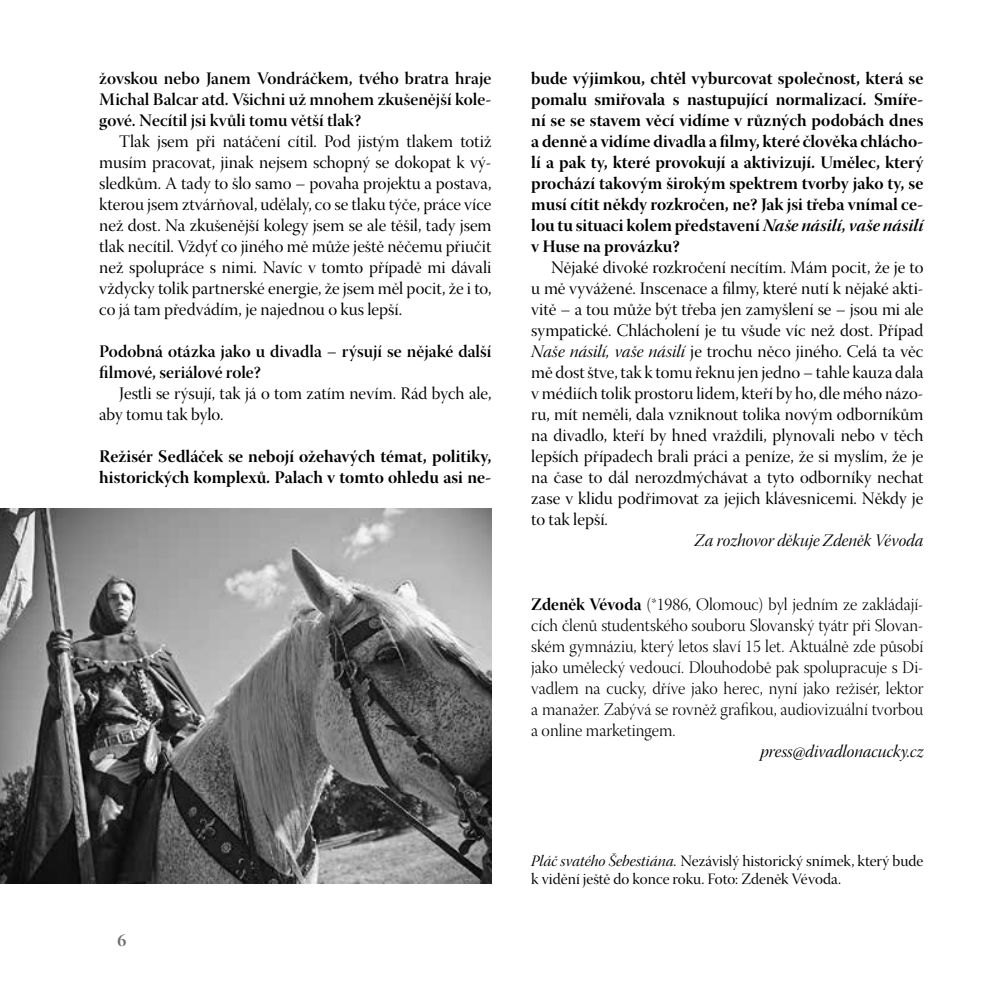
<style>
.page{position:relative;width:993px;height:993px;background:#fff}
.page>*{position:absolute;margin:0;border:0;box-sizing:border-box;transform-origin:0 0}
.Bez{font:17.5px/21px "Warnock Pro Disp";color:#000;text-align:justify}
.t1{font:17.5px/21px "Warnock Pro Bold Disp";color:#000}
.Autor_CV{font:17.5px/21px "Warnock Pro Light Disp";color:#000;text-align:justify}
.Otázka{font:17.5px/21px "Warnock Pro Semibold Disp";color:#000;text-align:justify}
.Podpis{font:17.5px "Warnock Pro It Disp";color:#000}
.t2{font:17.5px "Warnock Pro Bold Disp";color:#6f6f6e}
.Popiska_foto{font:15.75px/17.5px "Warnock Pro Disp";color:#000}
.s1{font-family:"Warnock Pro Bold It Disp"}
.s2{font-family:"Warnock Pro It Disp"}
.s3{font-family:"Warnock Pro Bold Disp"}
</style>
<div class="page">
<img style="left:0;top:508px;width:491px;height:375px">
<p class="Otázka" style="left:99px;top:67px;width:393px">žovskou nebo Janem Vondráčkem, tvého bratra hraje Michal Balcar atd. Všichni už mnohem zkušenější kole&shy;gové. Necítil jsi kvůli tomu větší tlak?</p>
<p class="Bez" style="left:99px;top:133px;width:393px;text-indent:20px">Tlak jsem při natáčení cítil. Pod jistým tlakem totiž musím pracovat, jinak nejsem schopný se dokopat k vý&shy;sledkům. A tady to šlo samo – povaha projektu a postava, kterou jsem ztvárňoval, udělaly, co se tlaku týče, práce více než dost. Na zkušenější kolegy jsem se ale těšil, tady jsem tlak necítil. Vždyť co jiného mě může ještě něčemu přiučit než spolupráce s nimi. Navíc v tomto případě mi dávali vždycky tolik partnerské energie, že jsem měl pocit, že i to, co já tam předvádím, je najednou o kus lepší.</p>
<p class="Otázka" style="left:99px;top:340px;width:393px">Podobná otázka jako u divadla – rýsují se nějaké další filmové, seriálové role?</p>
<p class="Bez" style="left:99px;top:385px;width:393px;text-indent:20px">Jestli se rýsují, tak já o tom zatím nevím. Rád bych ale, aby tomu tak bylo.</p>
<p class="t1" style="left:99px;top:445px;width:393px">Režisér Sedláček se nebojí ožehavých témat, politiky, historických komplexů. Palach v tomto ohledu asi ne-</p>
<p class="t2" style="left:117px;top:929px;width:10px">6</p>
<p class="t1" style="left:531px;top:67px;width:393px;text-align:justify">bude výjimkou, chtěl vyburcovat společnost, která se pomalu smiřovala s nastupující normalizací. Smíře&shy;ní se se stavem věcí vidíme v různých podobách dnes a denně a vidíme divadla a filmy, které člověka chlácho&shy;lí a pak ty, které provokují a aktivizují. Umělec, který prochází takovým širokým spektrem tvorby jako ty, se musí cítit někdy rozkročen, ne? Jak jsi třeba vnímal ce&shy;lou tu situaci kolem představení <span class="s1">Naše násilí, vaše násilí </span>v Huse na provázku?</p>
<p class="Bez" style="left:531px;top:259px;width:393px;text-indent:20px">Nějaké divoké rozkročení necítím. Mám pocit, že je to u mě vyvážené. Inscenace a filmy, které nutí k nějaké akti&shy;vitě – a tou může být třeba jen zamyšlení se – jsou mi ale sympatické. Chlácholení je tu všude víc než dost. Případ <span class="s2">Naše násilí, vaše násilí</span> je trochu něco jiného. Celá ta věc mě dost štve, tak k tomu řeknu jen jedno – tahle kauza dala v médiích tolik prostoru lidem, kteří by ho, dle mého názo&shy;ru, mít neměli, dala vzniknout tolika novým odborníkům na divadlo, kteří by hned vraždili, plynovali nebo v těch lepších případech brali práci a peníze, že si myslím, že je na čase to dál nerozdmýchávat a tyto odborníky nechat zase v klidu podřimovat za jejich klávesnicemi. Někdy je to tak lepší.</p>
<p class="Podpis" style="left:694px;top:531px;width:230px">Za rozhovor děkuje Zdeněk Vévoda</p>
<p class="Autor_CV" style="left:531px;top:594px;width:393px"><span class="s3">Zdeněk Vévoda</span> (*1986, Olomouc) byl jedním ze zakládají&shy;cích členů studentského souboru Slovanský tyátr při Slovan&shy;ském gymnáziu, který letos slaví 15 let. Aktuálně zde působí jako umělecký vedoucí. Dlouhodobě pak spolupracuje s Di&shy;vadlem na cucky, dříve jako herec, nyní jako režisér, lektor a manažer. Zabývá se rovněž grafikou, audiovizuální tvorbou a online marketingem.</p>
<p class="Podpis" style="left:760px;top:741px;width:164px">press@divadlonacucky.cz</p>
<p class="Popiska_foto" style="left:531px;top:854px;width:393px"><span class="s2">Pláč svatého Šebestiána.</span> Nezávislý historický snímek, který bude k vidění ještě do konce roku. Foto: Zdeněk Vévoda.</p>
</div>
